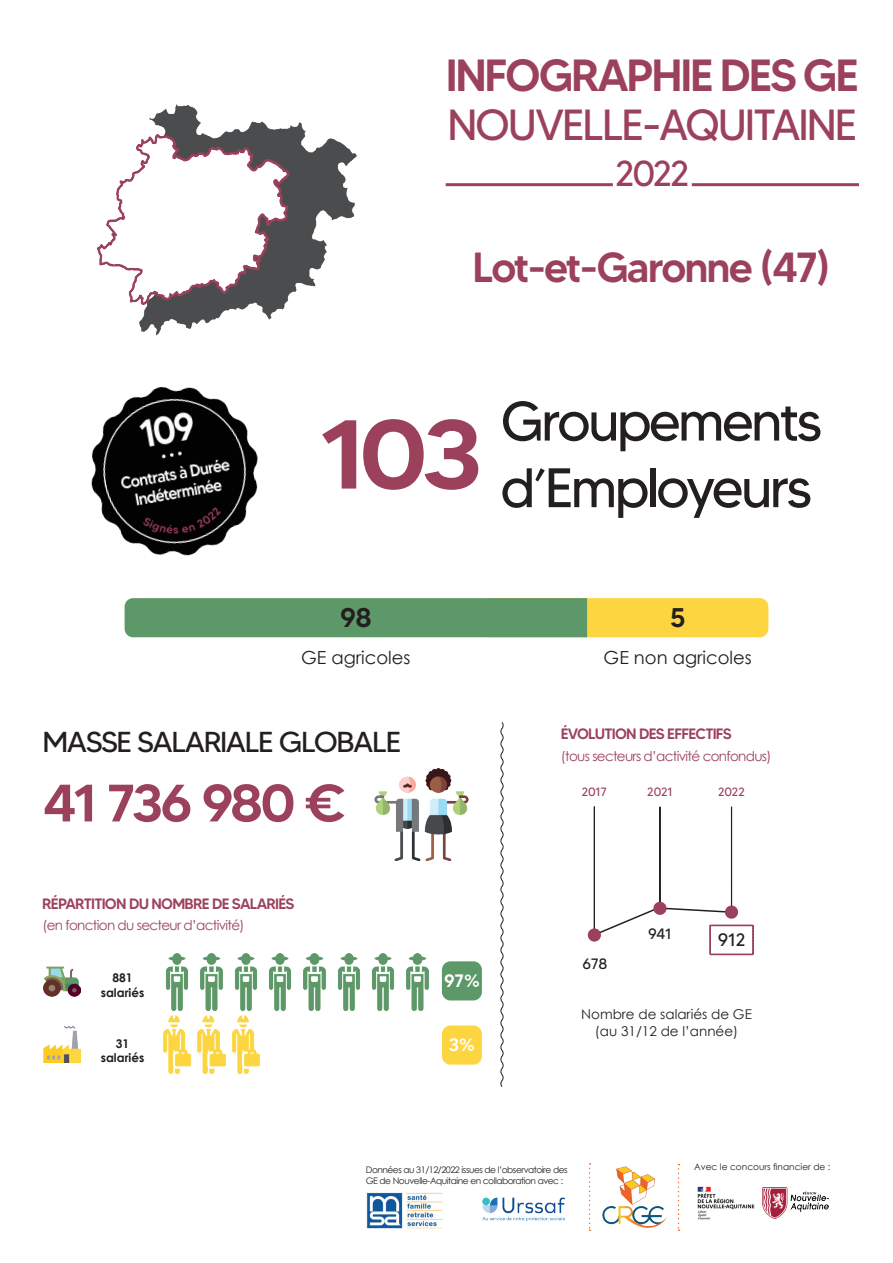
<style>
.page{position:relative;width:893px;height:1263px;background:#fff}
.page>*{position:absolute;margin:0;border:0;box-sizing:border-box;transform-origin:0 0}
.t1{font:500 97.5px "MADETOMMY";color:#9c415c;scale:1.1 1}
.t2{font:55.5px/66.6px "MADETOMMY";letter-spacing:-.05em;color:#231f20}
.t3{font:500 52.5px "MADETOMMY";letter-spacing:-.07em;color:#9c415c;scale:1.05 1}
.t4{font:500 45px "MADETOMMY";letter-spacing:-.05em;color:#9c415c}
.t5{font:43.5px "MADETOMMY";letter-spacing:-.05em;color:#9c415c}
.t6{font:500 42px "MADETOMMY";letter-spacing:-.05em;color:#9c415c}
.t7{font:36px "MADETOMMY";color:#9c415c}
.t8{font:28.8px "MADETOMMY";letter-spacing:-.05em;color:#231f20;scale:1.05 1}
.t9{font:500 27px "MADETOMMY";color:#231f20}
.t10{font:18px "Century Gothic";color:#231f20}
.t11{font:500 18px "MADETOMMY";color:#fff}
.t12{font:18px "MADETOMMY";color:#231f20}
.t13{font:500 15px "MADETOMMY";letter-spacing:-.05em;color:#9c415c}
.t14{font:15px "MADETOMMY";letter-spacing:-.03em;color:#231f20}
.t15{font:13.5px "Century Gothic";letter-spacing:-.05em;color:#9c415c}
.t16{font:13.5px/16.2px "Century Gothic";color:#231f20;text-align:center}
.t17{font:700 12px/14.4px "Century Gothic";color:#231f20;text-align:center}
.t18{font:12px "MADETOMMY";letter-spacing:-.01em;color:#9c415c}
.t19{font:9px "Century Gothic";letter-spacing:-.05em;color:#231f20}
.t20{font:9px "Century Gothic";color:#231f20}
</style>
<div class="page">
<hr style="left:692px;top:183px;width:167px;height:3px;background:#9c415c">
<svg style="left:125px;top:598px;width:643px;height:39px;background:#8aa95d"></svg>
<img style="left:374px;top:769px;width:95px;height:91px">
<svg style="left:500px;top:722px;width:4px;height:365px"></svg>
<img style="left:166px;top:953px;width:22px;height:58px">
<img style="left:163px;top:1016px;width:28px;height:57px">
<img style="left:197px;top:1016px;width:29px;height:57px">
<img style="left:232px;top:1016px;width:28px;height:57px">
<img style="left:269px;top:953px;width:22px;height:58px">
<img style="left:235px;top:953px;width:22px;height:58px">
<img style="left:200px;top:953px;width:23px;height:58px">
<img style="left:44px;top:1026px;width:36px;height:37px">
<img style="left:44px;top:966px;width:36px;height:31px">
<div style="left:442px;top:961px;width:40px;height:39px;background:#5d9868;border-radius:9px"></div>
<div style="left:442px;top:1025px;width:40px;height:40px;background:#fdd540;border-radius:9px"></div>
<div style="left:588px;top:928px;width:13px;height:13px;background:#9c415c;border-radius:50%"></div>
<svg style="left:678px;top:1164px;width:1px;height:67px"></svg>
<img style="left:366px;top:1192px;width:76px;height:36px">
<svg style="left:589px;top:1163px;width:2px;height:68px"></svg>
<img style="left:602px;top:1166px;width:65px;height:62px">
<img style="left:697px;top:1186px;width:58px;height:34px">
<img style="left:762px;top:1187px;width:66px;height:31px">
<img style="left:482px;top:1197px;width:83px;height:25px">
<img style="left:91px;top:386px;width:167px;height:170px">
<img style="left:97px;top:104px;width:260px;height:232px">
<img style="left:338px;top:953px;width:22px;height:58px">
<img style="left:303px;top:953px;width:23px;height:58px">
<img style="left:372px;top:953px;width:22px;height:58px">
<img style="left:406px;top:953px;width:23px;height:58px">
<hr style="left:446px;top:183px;width:167px;height:3px;background:#9c415c">
<svg style="left:592px;top:806px;width:162px;height:149px"></svg>
<div style="left:725px;top:905px;width:13px;height:14px;background:#9c415c;border-radius:50%"></div>
<h3 class="t4" style="left:446px;top:47px;width:415px">INFOGRAPHIE DES GE</h3>
<h3 class="t5" style="left:447px;top:98px;width:411px">NOUVELLE-AQUITAINE</h3>
<h3 class="t7" style="left:615px;top:151px;width:76px">2022</h3>
<h3 class="t6" style="left:472px;top:241px;width:359px">Lot-et-Garonne (47)</h3>
<h1 class="t1" style="left:320px;top:394px;width:150px">103</h1>
<h2 class="t2" style="left:500px;top:387px;width:323px">Groupements d’Employeurs</h2>
<h3 class="t9" style="left:340px;top:601px;width:33px">98</h3>
<h3 class="t9" style="left:670px;top:601px;width:17px">5</h3>
<h3 class="t10" style="left:301px;top:645px;width:111px">GE agricoles</h3>
<h3 class="t10" style="left:604px;top:645px;width:150px">GE non agricoles</h3>
<h3 class="t8" style="left:43px;top:724px;width:343px">MASSE SALARIALE GLOBALE</h3>
<h3 class="t3" style="left:42px;top:770px;width:290px">41 736 980 €</h3>
<h3 class="t13" style="left:42px;top:895px;width:254px">RÉPARTITION DU NOMBRE DE SALARIÉS</h3>
<h3 class="t15" style="left:43px;top:915px;width:203px">(en fonction du secteur d’activité)</h3>
<h3 class="t17" style="left:101px;top:970px;width:45px">881 salariés</h3>
<h3 class="t17" style="left:101px;top:1036px;width:45px">31 salariés</h3>
<h3 class="t11" style="left:444px;top:970px;width:37px">97%</h3>
<h3 class="t11" style="left:449px;top:1034px;width:28px">3%</h3>
<h3 class="t13" style="left:561px;top:725px;width:172px">ÉVOLUTION DES EFFECTIFS</h3>
<h3 class="t15" style="left:561px;top:747px;width:212px">(tous secteurs d’activité confondus)</h3>
<h3 class="t18" style="left:582px;top:785px;width:27px">2017</h3>
<h3 class="t18" style="left:647px;top:785px;width:27px">2021</h3>
<h3 class="t18" style="left:718px;top:785px;width:28px">2022</h3>
<h3 class="t14" style="left:583px;top:955px;width:26px">678</h3>
<h3 class="t14" style="left:648px;top:925px;width:25px">941</h3>
<h3 class="t12" style="left:718px;top:929px;width:29px">912</h3>
<h3 class="t16" style="left:581px;top:1006px;width:172px">Nombre de salariés de GE (au 31/12 de l’année)</h3>
<p class="t19" style="left:366px;top:1163px;width:203px">Données au 31/12/2022 issues de l’observatoire des</p>
<p class="t20" style="left:694px;top:1160px;width:138px">Avec le concours financier de :</p>
<p class="t19" style="left:366px;top:1174px;width:199px">GE de Nouvelle-Aquitaine en collaboration avec :</p>
</div>
